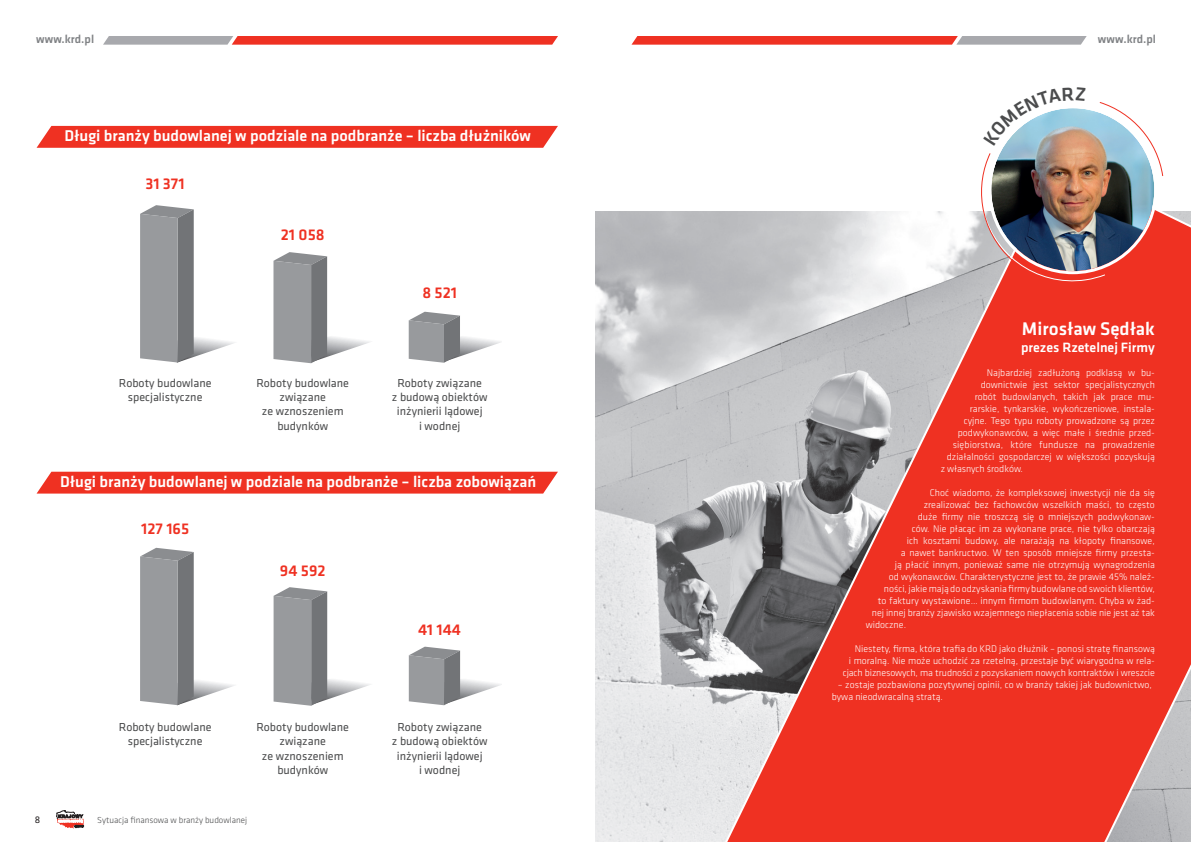
<style>
.page{position:relative;width:1191px;height:842px;background:#fff}
.page>*{position:absolute;margin:0;border:0;box-sizing:border-box;transform-origin:0 0}
.t1{font:500 19px "Klavika";color:#fff}
.t2{font:500 16.2px "Klavika";color:#fff}
.t3{font:500 16.2px "Klavika";color:#ef3122}
.t4{font:500 14px "Klavika";color:#fff}
.t5{font:12px/14.4px "Klavika";color:#4b4c4d;text-align:center}
.t6{font:500 12px "Klavika";color:#808285}
.t7{font:300 10px/12px "Klavika";color:#fff;text-align:right}
.t8{font:10px "Klavika";color:#231f20}
.t9{font:300 9px "Klavika";color:#4b4c4d}
</style>
<div class="page">
<svg style="left:56px;top:810px;width:28px;height:18px"></svg>
<svg style="left:103px;top:36px;width:455px;height:9px;background:#dd5c53"></svg>
<svg style="left:631px;top:36px;width:455px;height:9px;background:#dd5c53"></svg>
<svg style="left:37px;top:126px;width:521px;height:22px;background:#ef382a"></svg>
<svg style="left:37px;top:472px;width:521px;height:22px;background:#ef3a2c"></svg>
<svg style="left:140px;top:205px;width:95px;height:158px"></svg>
<svg style="left:273px;top:252px;width:97px;height:111px"></svg>
<svg style="left:409px;top:312px;width:92px;height:51px"></svg>
<svg style="left:140px;top:548px;width:95px;height:157px"></svg>
<svg style="left:273px;top:587px;width:98px;height:119px"></svg>
<svg style="left:409px;top:647px;width:92px;height:58px"></svg>
<img style="left:595px;top:212px;width:127px;height:630px">
<svg style="left:722px;top:175px;width:469px;height:667px;background:#db6961"></svg>
<img style="left:979px;top:102px;width:184px;height:185px">
<p class="t6" style="left:36px;top:35px;width:60px">www.krd.pl</p>
<p class="t6" style="left:1097px;top:35px;width:60px">www.krd.pl</p>
<h2 class="t2" style="left:64px;top:130px;width:468px">Długi branży budowlanej w podziale na podbranże – liczba dłużników</h2>
<h2 class="t3" style="left:145px;top:178px;width:41px">31 371</h2>
<p class="t5" style="left:119px;top:376px;width:94px">Roboty budowlane specjalistyczne</p>
<h2 class="t3" style="left:281px;top:229px;width:45px">21 058</h2>
<p class="t5" style="left:256px;top:376px;width:94px">Roboty budowlane związane<br>ze wznoszeniem budynków</p>
<h2 class="t3" style="left:422px;top:287px;width:36px">8 521</h2>
<p class="t5" style="left:392px;top:376px;width:97px">Roboty związane<br>z budową obiektów inżynierii lądowej<br>i wodnej</p>
<h2 class="t2" style="left:60px;top:476px;width:477px">Długi branży budowlanej w podziale na podbranże – liczba zobowiązań</h2>
<h2 class="t3" style="left:141px;top:522px;width:50px">127 165</h2>
<h2 class="t3" style="left:280px;top:565px;width:47px">94 592</h2>
<p class="t5" style="left:119px;top:721px;width:94px">Roboty budowlane specjalistyczne</p>
<p class="t5" style="left:256px;top:721px;width:94px">Roboty budowlane związane<br>ze wznoszeniem budynków</p>
<p class="t8" style="left:35px;top:816px;width:7px">8</p>
<p class="t9" style="left:97px;top:816px;width:152px">Sytuacja finansowa w branży budowlanej</p>
<h2 class="t3" style="left:418px;top:623px;width:44px">41 144</h2>
<p class="t5" style="left:392px;top:721px;width:97px">Roboty związane<br>z budową obiektów inżynierii lądowej<br>i wodnej</p>
<h1 class="t1" style="left:1022px;top:322px;width:134px">Mirosław Sędłak</h1>
<h3 class="t4" style="left:1021px;top:342px;width:135px">prezes Rzetelnej Firmy</h3>
<p class="t7" style="left:986px;top:367px;width:170px">Najbardziej zadłużoną podklasą w bu-</p>
<p class="t7" style="left:980px;top:379px;width:176px">downictwie jest sektor specjalistycznych</p>
<p class="t7" style="left:974px;top:391px;width:182px">robót budowlanych, takich jak prace mu-</p>
<p class="t7" style="left:969px;top:403px;width:187px">rarskie, tynkarskie, wykończeniowe, instala-</p>
<p class="t7" style="left:963px;top:415px;width:192px">cyjne. Tego typu roboty prowadzone są przez</p>
<p class="t7" style="left:957px;top:427px;width:199px">podwykonawców, a więc małe i średnie przed-</p>
<p class="t7" style="left:952px;top:439px;width:204px">siębiorstwa, które fundusze na prowadzenie</p>
<p class="t7" style="left:946px;top:451px;width:209px">działalności gospodarczej w większości pozyskują</p>
<p class="t7" style="left:940px;top:463px;width:84px">z własnych środków.</p>
<p class="t7" style="left:929px;top:487px;width:227px">Choć wiadomo, że kompleksowej inwestycji nie da się</p>
<p class="t7" style="left:923px;top:499px;width:233px">zrealizować bez fachowców wszelkich maści, to często</p>
<p class="t7" style="left:917px;top:511px;width:238px">duże firmy nie troszczą się o mniejszych podwykonaw-</p>
<p class="t7" style="left:911px;top:523px;width:245px">ców. Nie płacąc im za wykonane prace, nie tylko obarczają</p>
<p class="t7" style="left:906px;top:535px;width:250px">ich kosztami budowy, ale narażają na kłopoty finansowe,</p>
<p class="t7" style="left:900px;top:547px;width:256px">a nawet bankructwo. W ten sposób mniejsze firmy przesta-</p>
<p class="t7" style="left:894px;top:559px;width:262px">ją płacić innym, ponieważ same nie otrzymują wynagrodzenia</p>
<p class="t7" style="left:888px;top:571px;width:267px">od wykonawców. Charakterystyczne jest to, że prawie 45% należ-</p>
<p class="t7" style="left:883px;top:583px;width:272px">ności, jakie mają do odzyskania firmy budowlane od swoich klientów,</p>
<p class="t7" style="left:877px;top:595px;width:279px">to faktury wystawione… innym firmom budowlanym. Chyba w żad-</p>
<p class="t7" style="left:871px;top:607px;width:285px">nej innej branży zjawisko wzajemnego niepłacenia sobie nie jest aż tak</p>
<p class="t7" style="left:865px;top:619px;width:42px">widoczne.</p>
<p class="t7" style="left:842px;top:643px;width:314px">Niestety, firma, która trafia do KRD jako dłużnik – ponosi stratę finansową<br>i moralną. Nie może uchodzić za rzetelną, przestaje być wiarygodna w rela&shy;cjach biznesowych, ma trudności z pozyskaniem nowych kontraktów i wreszcie</p>
<p class="t7" style="left:831px;top:679px;width:321px;text-align:left;text-indent:6px">– zostaje pozbawiona pozytywnej opinii, co w branży takiej jak budownictwo, bywa nieodwracalną stratą.</p>
</div>
